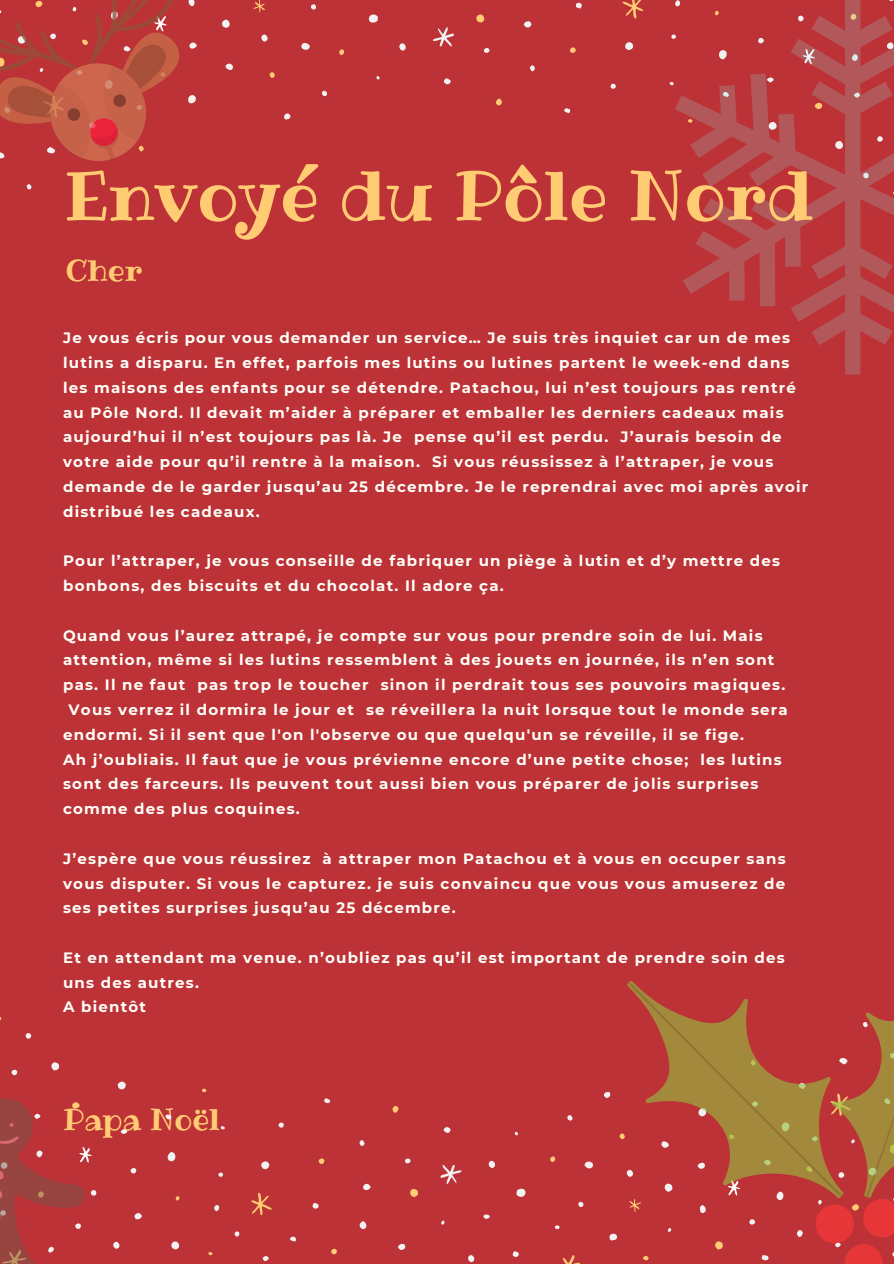
<style>
.page{position:relative;width:894px;height:1264px;background:#fff}
.page>*{position:absolute;margin:0;border:0;box-sizing:border-box;transform-origin:0 0}
.t1{font:68.7px "Ribeye";color:#ffcb73}
.t2{font:29.85px "Ribeye";color:#ffcb73}
.t3{font:700 15px/24.8px "Montserrat";letter-spacing:.08em;color:#fffff9}
</style>
<div class="page">
<div style="left:0;top:0;width:893px;height:1263px;background:#bc3236"></div>
<svg style="left:225px;top:64px;width:8px;height:6px"></svg>
<svg style="left:369px;top:14px;width:9px;height:9px"></svg>
<svg style="left:301px;top:43px;width:9px;height:7px"></svg>
<svg style="left:523px;top:21px;width:8px;height:7px"></svg>
<svg style="left:284px;top:113px;width:6px;height:7px"></svg>
<svg style="left:444px;top:78px;width:6px;height:6px"></svg>
<svg style="left:399px;top:43px;width:7px;height:8px"></svg>
<svg style="left:322px;top:91px;width:5px;height:5px"></svg>
<svg style="left:222px;top:20px;width:8px;height:8px"></svg>
<svg style="left:311px;top:4px;width:5px;height:6px"></svg>
<svg style="left:27px;top:184px;width:5px;height:5px"></svg>
<svg style="left:575px;top:3px;width:6px;height:6px"></svg>
<svg style="left:261px;top:35px;width:7px;height:7px"></svg>
<svg style="left:483px;top:48px;width:6px;height:5px"></svg>
<svg style="left:625px;top:42px;width:8px;height:8px"></svg>
<svg style="left:610px;top:84px;width:5px;height:5px"></svg>
<svg style="left:564px;top:108px;width:6px;height:5px"></svg>
<svg style="left:529px;top:65px;width:5px;height:6px"></svg>
<svg style="left:433px;top:27px;width:21px;height:20px"></svg>
<svg style="left:269px;top:72px;width:6px;height:6px"></svg>
<svg style="left:339px;top:49px;width:5px;height:6px"></svg>
<svg style="left:476px;top:14px;width:8px;height:8px"></svg>
<svg style="left:570px;top:47px;width:5px;height:6px"></svg>
<svg style="left:495px;top:99px;width:7px;height:6px"></svg>
<svg style="left:253px;top:0;width:12px;height:13px"></svg>
<svg style="left:622px;top:0;width:21px;height:19px"></svg>
<svg style="left:516px;top:1188px;width:9px;height:8px"></svg>
<svg style="left:584px;top:1161px;width:9px;height:7px"></svg>
<svg style="left:363px;top:1183px;width:7px;height:6px"></svg>
<svg style="left:167px;top:1152px;width:8px;height:9px"></svg>
<svg style="left:134px;top:1213px;width:8px;height:6px"></svg>
<svg style="left:25px;top:1033px;width:6px;height:5px"></svg>
<svg style="left:443px;top:1127px;width:7px;height:6px"></svg>
<svg style="left:488px;top:1160px;width:7px;height:7px"></svg>
<svg style="left:567px;top:1115px;width:5px;height:5px"></svg>
<svg style="left:214px;top:1205px;width:5px;height:6px"></svg>
<svg style="left:483px;top:1214px;width:6px;height:4px"></svg>
<svg style="left:468px;top:1255px;width:6px;height:6px"></svg>
<svg style="left:512px;top:1251px;width:6px;height:5px"></svg>
<svg style="left:554px;top:1225px;width:5px;height:3px"></svg>
<svg style="left:578px;top:1201px;width:5px;height:5px"></svg>
<svg style="left:398px;top:1243px;width:7px;height:6px"></svg>
<svg style="left:359px;top:1221px;width:7px;height:7px"></svg>
<svg style="left:312px;top:1202px;width:6px;height:6px"></svg>
<svg style="left:290px;top:1236px;width:6px;height:5px"></svg>
<svg style="left:405px;top:1158px;width:5px;height:5px"></svg>
<svg style="left:165px;top:1114px;width:6px;height:5px"></svg>
<svg style="left:234px;top:1231px;width:5px;height:5px"></svg>
<svg style="left:261px;top:1161px;width:8px;height:8px"></svg>
<svg style="left:218px;top:1172px;width:5px;height:4px"></svg>
<svg style="left:278px;top:1122px;width:6px;height:5px"></svg>
<svg style="left:117px;top:1081px;width:9px;height:8px"></svg>
<svg style="left:262px;top:1256px;width:7px;height:4px"></svg>
<svg style="left:130px;top:1168px;width:7px;height:5px"></svg>
<svg style="left:11px;top:1069px;width:7px;height:6px"></svg>
<svg style="left:324px;top:1098px;width:6px;height:5px"></svg>
<svg style="left:51px;top:1062px;width:8px;height:8px"></svg>
<svg style="left:359px;top:1140px;width:5px;height:6px"></svg>
<svg style="left:121px;top:1128px;width:6px;height:5px"></svg>
<svg style="left:113px;top:1241px;width:7px;height:7px"></svg>
<svg style="left:171px;top:1241px;width:8px;height:8px"></svg>
<svg style="left:440px;top:1165px;width:22px;height:19px"></svg>
<svg style="left:331px;top:1248px;width:6px;height:6px"></svg>
<svg style="left:550px;top:1156px;width:5px;height:6px"></svg>
<svg style="left:410px;top:1189px;width:8px;height:7px"></svg>
<svg style="left:318px;top:1158px;width:6px;height:5px"></svg>
<svg style="left:392px;top:1106px;width:6px;height:6px"></svg>
<svg style="left:202px;top:1088px;width:4px;height:4px"></svg>
<svg style="left:175px;top:1196px;width:5px;height:4px"></svg>
<svg style="left:208px;top:1252px;width:5px;height:3px"></svg>
<svg style="left:562px;top:1255px;width:18px;height:8px"></svg>
<svg style="left:251px;top:1192px;width:21px;height:22px"></svg>
<svg style="left:0;top:0;width:197px;height:161px"></svg>
<svg style="left:674px;top:0;width:219px;height:374px"></svg>
<svg style="left:604px;top:981px;width:289px;height:282px"></svg>
<svg style="left:0;top:1098px;width:97px;height:165px"></svg>
<h1 class="t1" style="left:64px;top:148px;width:750px">Envoyé du Pôle Nord</h1>
<h2 class="t2" style="left:66px;top:250px;width:78px">Cher</h2>
<p class="t3" style="left:63px;top:325px;width:746px">Je vous écris pour vous demander un service… Je suis très inquiet car un de mes lutins a disparu. En effet, parfois mes lutins ou lutines partent le week-end dans les maisons des enfants pour se détendre. Patachou, lui n’est toujours pas rentré au Pôle Nord. Il devait m’aider à préparer et emballer les derniers cadeaux mais aujourd’hui il n’est toujours pas là. Je pense qu’il est perdu. J’aurais besoin de votre aide pour qu’il rentre à la maison. Si vous réussissez à l’attraper, je vous demande de le garder jusqu’au 25 décembre. Je le reprendrai avec moi après avoir distribué les cadeaux.</p>
<p class="t3" style="left:63px;top:548px;width:718px">Pour l’attraper, je vous conseille de fabriquer un piège à lutin et d’y mettre des bonbons, des biscuits et du chocolat. Il adore ça.</p>
<p class="t3" style="left:63px;top:623px;width:700px">Quand vous l’aurez attrapé, je compte sur vous pour prendre soin de lui. Mais</p>
<p class="t3" style="left:63px;top:647px;width:712px">attention, même si les lutins ressemblent à des jouets en journée, ils n’en sont</p>
<p class="t3" style="left:63px;top:672px;width:723px">pas. Il ne faut pas trop le toucher sinon il perdrait tous ses pouvoirs magiques.</p>
<p class="t3" style="left:69px;top:697px;width:720px">Vous verrez il dormira le jour et se réveillera la nuit lorsque tout le monde sera</p>
<p class="t3" style="left:63px;top:722px;width:682px">endormi. Si il sent que l'on l'observe ou que quelqu'un se réveille, il se fige.</p>
<p class="t3" style="left:63px;top:746px;width:720px">Ah j’oubliais. Il faut que je vous prévienne encore d’une petite chose; les lutins</p>
<p class="t3" style="left:63px;top:771px;width:696px">sont des farceurs. Ils peuvent tout aussi bien vous préparer de jolis surprises</p>
<p class="t3" style="left:63px;top:796px;width:238px">comme des plus coquines.</p>
<p class="t3" style="left:63px;top:846px;width:724px;text-align:justify">J’espère que vous réussirez à attraper mon Patachou et à vous en occuper sans vous disputer. Si vous le capturez. je suis convaincu que vous vous amuserez de ses petites surprises jusqu’au 25 décembre.</p>
<p class="t3" style="left:63px;top:945px;width:723px">Et en attendant ma venue. n’oubliez pas qu’il est important de prendre soin des uns des autres.<br>A bientôt</p>
<h2 class="t2" style="left:63px;top:1098px;width:158px">Papa Noël</h2>
</div>
